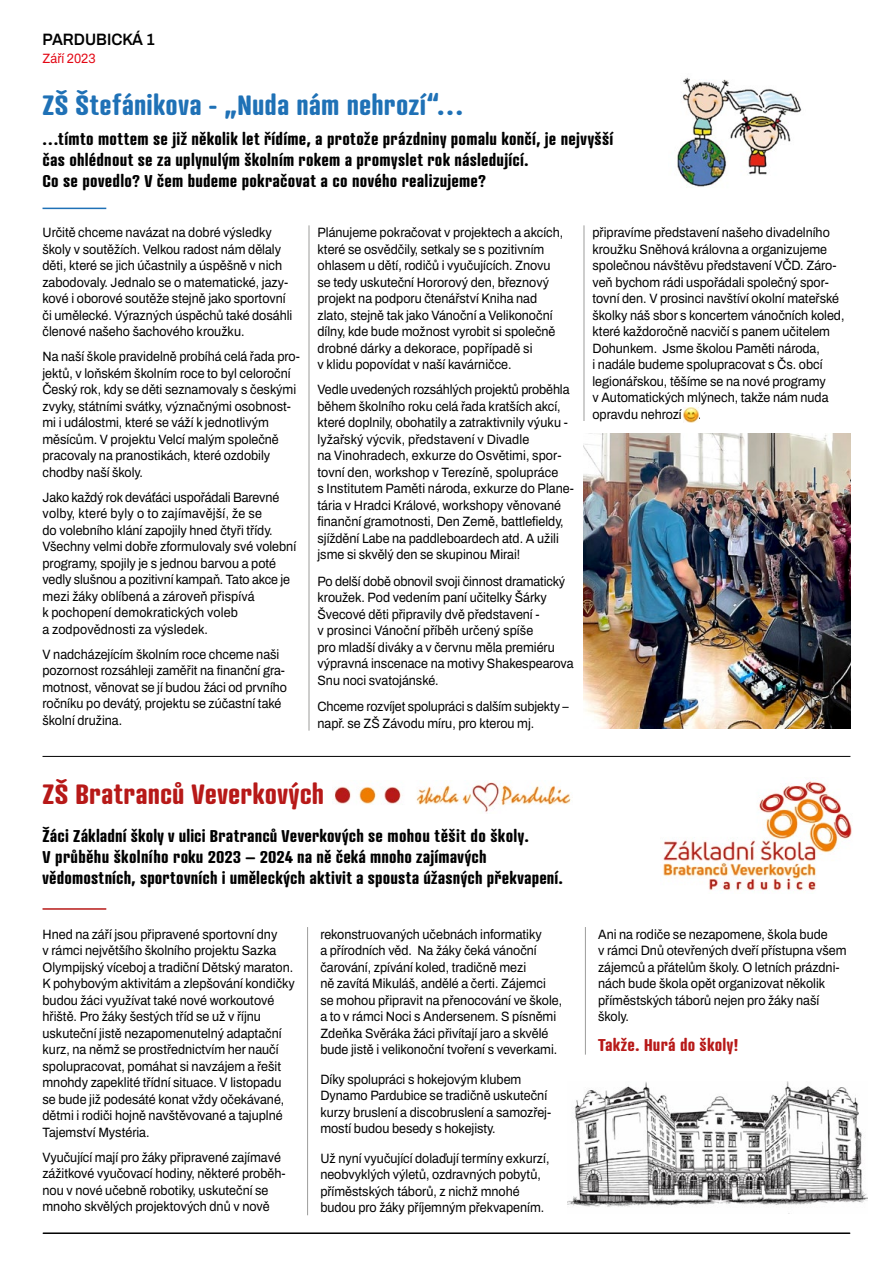
<style>
.page{position:relative;width:893px;height:1263px;background:#fff}
.page>*{position:absolute;margin:0;border:0;box-sizing:border-box;transform-origin:0 0}
.t1{font:700 27px "Atrament";letter-spacing:.01em;color:#1f71b6;scale:1.1 1}
.t2{font:700 27px "Atrament";letter-spacing:.01em;color:#b71918;scale:1.1 1}
.t3{font:700 16.5px/21px "Atrament";letter-spacing:.01em;color:#000;scale:1.1 1}
.t4{font:700 16.5px "Atrament";letter-spacing:.015em;color:#b71918;scale:1.1 1}
.t5{font:600 16.5px "Archivo";color:#000;scale:.93 1}
.t6{font:600 13.5px/16.5px "Archivo";color:#000;scale:.93 1}
.t7{font:600 13.5px "Archivo";color:#e30613;scale:.93 1}
</style>
<div class="page">
<hr style="left:309px;top:225px;width:1px;height:506px;background:#9d9d9c">
<hr style="left:584px;top:225px;width:1px;height:196px;background:#9d9d9c">
<img style="left:584px;top:434px;width:266px;height:294px">
<img style="left:684px;top:407px;width:14px;height:15px">
<hr style="left:307px;top:927px;width:1px;height:288px;background:#9d9d9c">
<hr style="left:585px;top:927px;width:1px;height:127px;background:#9d9d9c">
<hr style="left:43px;top:756px;width:807px;height:1px;background:#000">
<img style="left:663px;top:780px;width:189px;height:111px">
<img style="left:567px;top:1082px;width:301px;height:125px">
<img style="left:334px;top:782px;width:237px;height:30px">
<img style="left:677px;top:77px;width:125px;height:111px">
<hr style="left:43px;top:1232px;width:807px;height:2px;background:#000">
<hr style="left:43px;top:208px;width:63px;height:1px;background:#1f71b6">
<hr style="left:43px;top:908px;width:63px;height:2px;background:#b71918">
<p class="t5" style="left:43px;top:27px;width:123px">PARDUBICKÁ 1</p>
<p class="t7" style="left:43px;top:48px;width:59px">Září 2023</p>
<h1 class="t1" style="left:43px;top:88px;width:384px">ZŠ Štefánikova - „Nuda nám nehrozí“…</h1>
<p class="t3" style="left:43px;top:128px;width:520px">…tímto mottem se již několik let řídíme, a protože prázdniny pomalu končí, je nejvyšší čas ohlédnout se za uplynulým školním rokem a promyslet rok následující.<br>Co se povedlo? V čem budeme pokračovat a co nového realizujeme?</p>
<p class="t6" style="left:43px;top:224px;width:270px">Určitě chceme navázat na dobré výsledky školy v soutěžích. Velkou radost nám dělaly děti, které se jich účastnily a úspěšně v nich zabodovaly. Jednalo se o matematické, jazy&shy;kové i oborové soutěže stejně jako sportovní či umělecké. Výrazných úspěchů také dosáhli členové našeho šachového kroužku.</p>
<p class="t6" style="left:43px;top:348px;width:278px">Na naší škole pravidelně probíhá celá řada pro&shy;jektů, v loňském školním roce to byl celoroční Český rok, kdy se děti seznamovaly s českými zvyky, státními svátky, význačnými osobnost&shy;mi i událostmi, které se váží k jednotlivým měsícům. V projektu Velcí malým společně pracovaly na pranostikách, které ozdobily chodby naší školy.</p>
<p class="t6" style="left:43px;top:489px;width:274px">Jako každý rok deváťáci uspořádali Barevné volby, které byly o to zajímavější, že se<br>do volebního klání zapojily hned čtyři třídy.<br>Všechny velmi dobře zformulovaly své volební programy, spojily je s jednou barvou a poté vedly slušnou a pozitivní kampaň. Tato akce je mezi žáky oblíbená a zároveň přispívá<br>k pochopení demokratických voleb<br>a zodpovědnosti za výsledek.</p>
<p class="t6" style="left:43px;top:646px;width:264px">V nadcházejícím školním roce chceme naši pozornost rozsáhleji zaměřit na finanční gra&shy;motnost, věnovat se jí budou žáci od prvního ročníku po devátý, projektu se zúčastní také školní družina.</p>
<p class="t6" style="left:317px;top:224px;width:266px">Plánujeme pokračovat v projektech a akcích, které se osvědčily, setkaly se s pozitivním ohlasem u dětí, rodičů i vyučujících. Znovu se tedy uskuteční Hororový den, březnový projekt na podporu čtenářství Kniha nad zlato, stejně tak jako Vánoční a Velikonoční dílny, kde bude možnost vyrobit si společně drobné dárky a dekorace, popřípadě si<br>v klidu popovídat v naší kavárničce.</p>
<p class="t6" style="left:317px;top:381px;width:277px">Vedle uvedených rozsáhlých projektů proběhla během školního roku celá řada kratších akcí, které doplnily, obohatily a zatraktivnily výuku - lyžařský výcvik, představení v Divadle<br>na Vinohradech, exkurze do Osvětimi, spor&shy;tovní den, workshop v Terezíně, spolupráce<br>s Institutem Paměti národa, exkurze do Plane&shy;tária v Hradci Králové, workshopy věnované finanční gramotnosti, Den Země, battlefieldy, sjíždění Labe na paddleboardech atd. A užili jsme si skvělý den se skupinou Mirai!</p>
<p class="t6" style="left:317px;top:573px;width:277px">Po delší době obnovil svoji činnost dramatický kroužek. Pod vedením paní učitelky Šárky Švecové děti připravily dvě představení -<br>v prosinci Vánoční příběh určený spíše<br>pro mladší diváky a v červnu měla premiéru výpravná inscenace na motivy Shakespearova Snu noci svatojánské.</p>
<p class="t6" style="left:317px;top:698px;width:272px">Chceme rozvíjet spolupráci s dalším subjekty – např. se ZŠ Závodu míru, pro kterou mj.</p>
<p class="t6" style="left:592px;top:224px;width:272px">připravíme představení našeho divadelního kroužku Sněhová královna a organizujeme společnou návštěvu představení VČD. Záro&shy;veň bychom rádi uspořádali společný spor&shy;tovní den. V prosinci navštíví okolní mateřské školky náš sbor s koncertem vánočních koled, které každoročně nacvičí s panem učitelem Dohunkem. Jsme školou Paměti národa,<br>i nadále budeme spolupracovat s Čs. obcí legionářskou, těšíme se na nové programy<br>v Automatických mlýnech, takže nám nuda opravdu nehrozí .</p>
<h1 class="t2" style="left:43px;top:777px;width:258px">ZŠ Bratranců Veverkových</h1>
<p class="t3" style="left:43px;top:825px;width:475px">Žáci Základní školy v ulici Bratranců Veverkových se mohou těšit do školy.<br>V průběhu školního roku 2023 – 2024 na ně čeká mnoho zajímavých vědomostních, sportovních i uměleckých aktivit a spousta úžasných překvapení.</p>
<p class="t6" style="left:43px;top:926px;width:273px">Hned na září jsou připravené sportovní dny<br>v rámci největšího školního projektu Sazka Olympijský víceboj a tradiční Dětský maraton.<br>K pohybovým aktivitám a zlepšování kondičky budou žáci využívat také nové workoutové hřiště. Pro žáky šestých tříd se už v říjnu uskuteční jistě nezapomenutelný adaptační kurz, na němž se prostřednictvím her naučí spolupracovat, pomáhat si navzájem a řešit mnohdy zapeklité třídní situace. V listopadu se bude již podesáté konat vždy očekávané, dětmi i rodiči hojně navštěvované a tajuplné Tajemství Mystéria.</p>
<p class="t6" style="left:43px;top:1149px;width:263px">Vyučující mají pro žáky připravené zajímavé zážitkové vyučovací hodiny, některé proběh&shy;nou v nové učebně robotiky, uskuteční se mnoho skvělých projektových dnů v nově</p>
<p class="t6" style="left:320px;top:926px;width:262px">rekonstruovaných učebnách informatiky<br>a přírodních věd. Na žáky čeká vánoční čarování, zpívání koled, tradičně mezi<br>ně zavítá Mikuláš, andělé a čerti. Zájemci se mohou připravit na přenocování ve škole, a to v rámci Noci s Andersenem. S písněmi Zdeňka Svěráka žáci přivítají jaro a skvělé bude jistě i velikonoční tvoření s veverkami.</p>
<p class="t6" style="left:320px;top:1071px;width:250px">Díky spolupráci s hokejovým klubem Dynamo Pardubice se tradičně uskuteční kurzy bruslení a discobruslení a samozřej&shy;mostí budou besedy s hokejisty.</p>
<p class="t6" style="left:320px;top:1150px;width:248px">Už nyní vyučující dolaďují termíny exkurzí, neobvyklých výletů, ozdravných pobytů, příměstských táborů, z nichž mnohé budou pro žáky příjemným překvapením.</p>
<p class="t6" style="left:598px;top:926px;width:269px">Ani na rodiče se nezapomene, škola bude<br>v rámci Dnů otevřených dveří přístupna všem zájemců a přátelům školy. O letních prázdni&shy;nách bude škola opět organizovat několik příměstských táborů nejen pro žáky naší školy.</p>
<p class="t4" style="left:598px;top:1034px;width:129px">Takže. Hurá do školy!</p>
</div>
